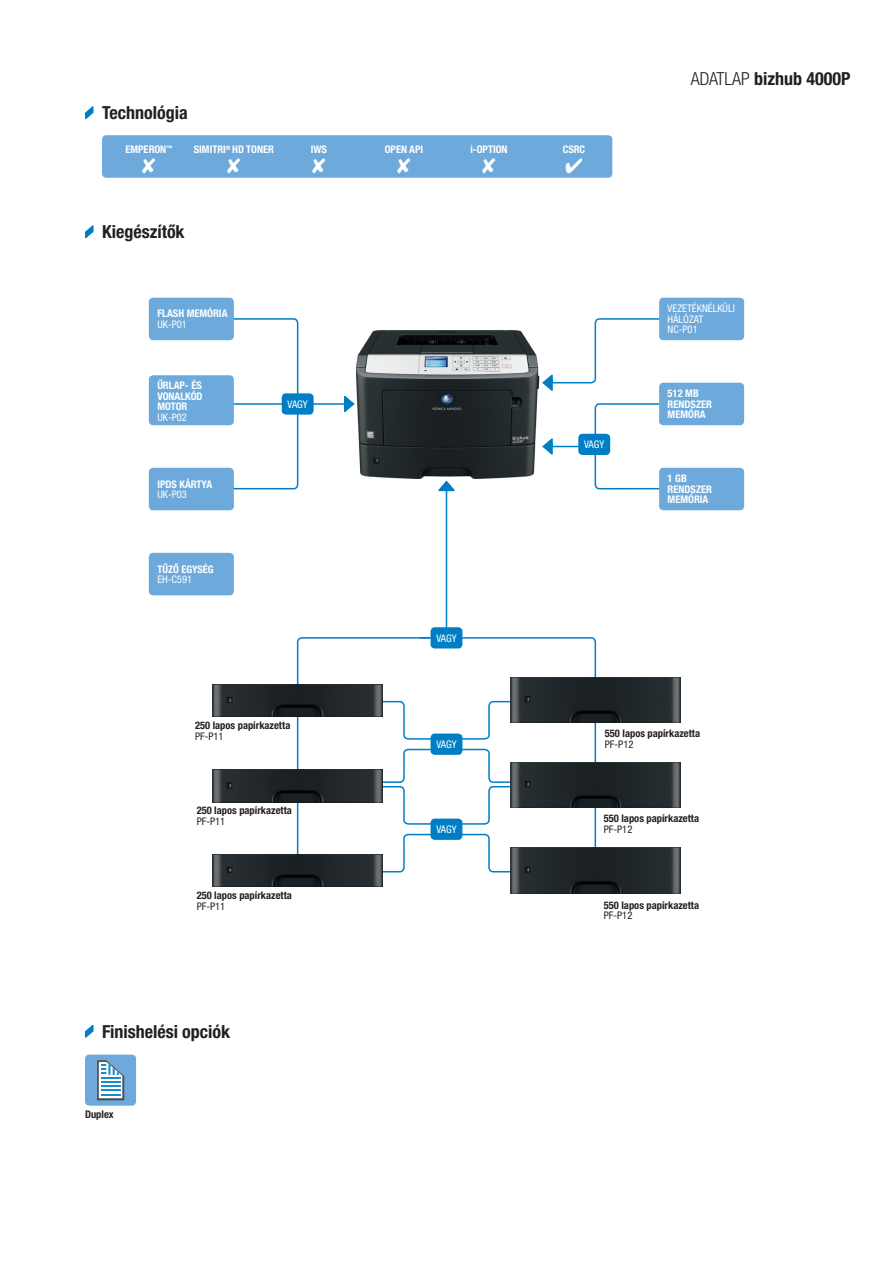
<style>
.page{position:relative;width:893px;height:1263px;background:#fff}
.page>*{position:absolute;margin:0;border:0;box-sizing:border-box;transform-origin:0 0}
.Bro_Inside_SUBHEAD_B{font:700 condensed 18px "Helvetica Neue LTW1 G";color:#231f20}
.Bro_Inside_ICON_SUBL{font:700 condensed 10.5px "Helvetica Neue LTW1 G";color:#231f20}
.Bro_Inside_WORKFLOW{font:700 condensed 10.5px/10.5px "Helvetica Neue LTW1 G";color:#fff}
.Bro_Inside_WORKFLOW-2{font:condensed 10.5px/10.5px "Helvetica Neue LTW1 G";color:#fff}
.Bro_Inside_TECHNOLOG{font:700 condensed 10.5px "Helvetica Neue LTW1 G";color:#fff}
.Bro_Inside_ICON_SUBL-2{font:condensed 10.5px "Helvetica Neue LTW1 G";color:#231f20}
.s1{font-weight:300}
</style>
<div class="page">
<img style="left:356px;top:330px;width:206px;height:169px">
<hr style="left:544px;top:446px;width:51px;height:1px;background:#007ec5">
<svg style="left:594px;top:403px;width:124px;height:87px"></svg>
<svg style="left:540px;top:318px;width:170px;height:73px"></svg>
<svg style="left:540px;top:438px;width:14px;height:17px"></svg>
<svg style="left:183px;top:318px;width:116px;height:172px"></svg>
<svg style="left:85px;top:225px;width:9px;height:14px"></svg>
<svg style="left:85px;top:1024px;width:9px;height:14px"></svg>
<div style="left:85px;top:1054px;width:51px;height:52px;background:#6da9db;border-radius:4px"></div>
<svg style="left:97px;top:1076px;width:28px;height:25px"></svg>
<svg style="left:97px;top:1060px;width:27px;height:40px"></svg>
<svg style="left:85px;top:106px;width:9px;height:14px"></svg>
<svg style="left:296px;top:636px;width:301px;height:237px"></svg>
<div style="left:149px;top:553px;width:85px;height:42px;background:#6da9db;border-radius:4px"></div>
<hr style="left:228px;top:403px;width:122px;height:2px;background:#007ec5">
<svg style="left:438px;top:478px;width:17px;height:14px"></svg>
<hr style="left:446px;top:489px;width:1px;height:143px;background:#007ec5">
<div style="left:149px;top:375px;width:85px;height:50px;background:#6da9db;border-radius:4px"></div>
<div style="left:149px;top:468px;width:85px;height:42px;background:#6da9db;border-radius:4px"></div>
<div style="left:149px;top:298px;width:85px;height:42px;background:#6da9db;border-radius:4px"></div>
<div style="left:431px;top:627px;width:31px;height:21px;background:#007ec5;border-radius:4px"></div>
<svg style="left:343px;top:395px;width:14px;height:18px"></svg>
<div style="left:659px;top:383px;width:85px;height:42px;background:#6da9db;border-radius:4px"></div>
<div style="left:659px;top:468px;width:85px;height:42px;background:#6da9db;border-radius:4px"></div>
<div style="left:659px;top:298px;width:85px;height:42px;background:#6da9db;border-radius:4px"></div>
<img style="left:213px;top:684px;width:170px;height:33px">
<img style="left:213px;top:769px;width:170px;height:33px">
<img style="left:213px;top:854px;width:170px;height:33px">
<img style="left:510px;top:678px;width:170px;height:45px">
<img style="left:510px;top:763px;width:170px;height:45px">
<img style="left:510px;top:848px;width:170px;height:45px">
<div style="left:102px;top:135px;width:510px;height:43px;background:#6da9db;border-radius:4px"></div>
<div style="left:431px;top:733px;width:31px;height:22px;background:#007ec5;border-radius:4px"></div>
<div style="left:431px;top:819px;width:31px;height:21px;background:#007ec5;border-radius:4px"></div>
<div style="left:578px;top:434px;width:32px;height:21px;background:#007ec5;border-radius:4px"></div>
<div style="left:282px;top:393px;width:32px;height:22px;background:#007ec5;border-radius:4px"></div>
<p class="Bro_Inside_SUBHEAD_B" style="left:102px;top:102px;width:87px">Technológia</p>
<p class="Bro_Inside_TECHNOLOG" style="left:125px;top:143px;width:48px">EMPERON<sup>™</sup></p>
<p class="Bro_Inside_TECHNOLOG" style="left:194px;top:143px;width:82px">SIMITRI<sup>®</sup> HD TONER</p>
<p class="Bro_Inside_TECHNOLOG" style="left:311px;top:143px;width:18px">IWS</p>
<p class="Bro_Inside_TECHNOLOG" style="left:385px;top:143px;width:40px">OPEN API</p>
<p class="Bro_Inside_TECHNOLOG" style="left:470px;top:143px;width:39px">i-OPTION</p>
<p class="Bro_Inside_TECHNOLOG" style="left:563px;top:143px;width:24px">CSRC</p>
<p class="Bro_Inside_SUBHEAD_B" style="left:102px;top:221px;width:84px">Kiegészítők</p>
<p class="Bro_Inside_WORKFLOW" style="left:157px;top:308px;width:72px">FLASH MEMÓRIA</p>
<p class="Bro_Inside_WORKFLOW-2" style="left:157px;top:319px;width:31px">UK-P01</p>
<p class="Bro_Inside_WORKFLOW" style="left:157px;top:380px;width:46px">ŰRLAP- ÉS</p>
<p class="Bro_Inside_WORKFLOW" style="left:157px;top:391px;width:47px">VONALKÓD<br>MOTOR</p>
<p class="Bro_Inside_WORKFLOW-2" style="left:157px;top:412px;width:31px">UK-P02</p>
<p class="Bro_Inside_WORKFLOW" style="left:157px;top:479px;width:57px">IPDS KÁRTYA</p>
<p class="Bro_Inside_WORKFLOW-2" style="left:157px;top:489px;width:31px">UK-P03</p>
<p class="Bro_Inside_WORKFLOW" style="left:157px;top:564px;width:58px">TŰZŐ EGYSÉG</p>
<p class="Bro_Inside_WORKFLOW-2" style="left:157px;top:574px;width:36px">EH-C591</p>
<p class="Bro_Inside_WORKFLOW-2" style="left:288px;top:399px;width:22px">VAGY</p>
<p class="Bro_Inside_WORKFLOW-2" style="left:436px;top:633px;width:22px">VAGY</p>
<p class="Bro_Inside_WORKFLOW-2" style="left:584px;top:439px;width:22px">VAGY</p>
<h1 class="Bro_Inside_SUBHEAD_B" style="left:691px;top:68px;width:161px"><span class="s1">ADATLAP</span> bizhub 4000P</h1>
<p class="Bro_Inside_WORKFLOW-2" style="left:668px;top:303px;width:69px">VEZETÉKNÉLKÜLI<br>HÁLÓZAT</p>
<p class="Bro_Inside_WORKFLOW-2" style="left:668px;top:324px;width:32px">NC-P01</p>
<p class="Bro_Inside_WORKFLOW" style="left:668px;top:388px;width:46px">512 MB<br>RENDSZER<br>MEMÓRA</p>
<p class="Bro_Inside_WORKFLOW" style="left:668px;top:473px;width:21px">1 GB</p>
<p class="Bro_Inside_WORKFLOW" style="left:668px;top:484px;width:46px">RENDSZER<br>MEMÓRIA</p>
<p class="Bro_Inside_ICON_SUBL" style="left:195px;top:719px;width:97px">250 lapos papírkazetta</p>
<p class="Bro_Inside_ICON_SUBL-2" style="left:195px;top:730px;width:30px">PF-P11</p>
<p class="Bro_Inside_ICON_SUBL" style="left:197px;top:804px;width:97px">250 lapos papírkazetta</p>
<p class="Bro_Inside_ICON_SUBL-2" style="left:197px;top:815px;width:30px">PF-P11</p>
<p class="Bro_Inside_ICON_SUBL" style="left:197px;top:889px;width:97px">250 lapos papírkazetta</p>
<p class="Bro_Inside_ICON_SUBL-2" style="left:197px;top:900px;width:30px">PF-P11</p>
<p class="Bro_Inside_SUBHEAD_B" style="left:102px;top:1020px;width:130px">Finishelési opciók</p>
<p class="Bro_Inside_ICON_SUBL" style="left:85px;top:1107px;width:30px">Duplex</p>
<p class="Bro_Inside_WORKFLOW-2" style="left:436px;top:739px;width:22px">VAGY</p>
<p class="Bro_Inside_WORKFLOW-2" style="left:436px;top:824px;width:22px">VAGY</p>
<p class="Bro_Inside_ICON_SUBL" style="left:605px;top:727px;width:97px">550 lapos papírkazetta</p>
<p class="Bro_Inside_ICON_SUBL-2" style="left:605px;top:738px;width:30px">PF-P12</p>
<p class="Bro_Inside_ICON_SUBL" style="left:604px;top:812px;width:97px">550 lapos papírkazetta</p>
<p class="Bro_Inside_ICON_SUBL-2" style="left:604px;top:823px;width:30px">PF-P12</p>
<p class="Bro_Inside_ICON_SUBL" style="left:604px;top:899px;width:97px">550 lapos papírkazetta</p>
<p class="Bro_Inside_ICON_SUBL-2" style="left:604px;top:909px;width:30px">PF-P12</p>
</div>
